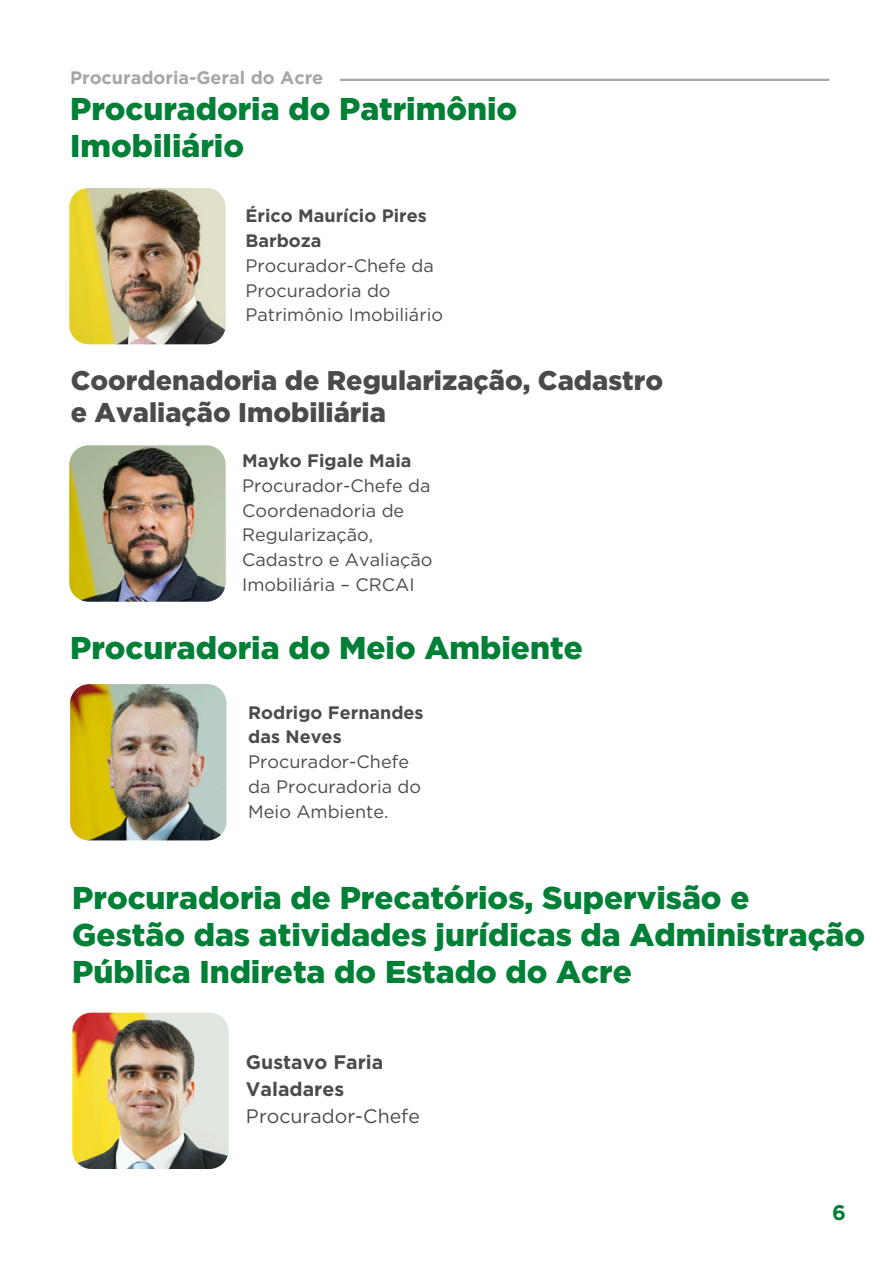
<style>
.page{position:relative;width:894px;height:1264px;background:#fff}
.page>*{position:absolute;margin:0;border:0;box-sizing:border-box;transform-origin:0 0}
.t1{font:900 31.5px/37.2px "Gotham";color:#008036}
.t2{font:900 27px/31.5px "Gotham";color:#4b4b4b}
.t3{font:700 21px "Gotham";color:#008036}
.t4{font:700 19.5px/27px "Gotham";color:#4b4b4b}
.t5{font:18px/24.8px "Gotham";color:#4b4b4b}
.t6{font:700 18px "Gotham";color:#a6a6a6}
.s1{font-weight:700}
.s2{font-weight:400}
</style>
<div class="page">
<img style="left:69px;top:188px;width:157px;height:156px">
<img style="left:69px;top:445px;width:157px;height:156px">
<hr style="left:341px;top:79px;width:487px;height:2px;background:#a6a6a6">
<img style="left:70px;top:684px;width:156px;height:156px">
<img style="left:72px;top:1012px;width:157px;height:156px">
<h2 class="t6" style="left:70px;top:67px;width:254px">Procuradoria-Geral do Acre</h2>
<h2 class="t1" style="left:70px;top:90px;width:448px">Procuradoria do Patrimônio<br>Imobiliário</h2>
<h1 class="t5" style="left:245px;top:203px;width:199px"><span class="s1">Érico Maurício Pires<br>Barboza<br></span>Procurador-Chefe da<br>Procuradoria do<br>Patrimônio Imobiliário</h1>
<p class="t2" style="left:71px;top:365px;width:594px">Coordenadoria de Regularização, Cadastro e Avaliação Imobiliária</p>
<p class="t5" style="left:242px;top:448px;width:192px"><span class="s1">Mayko Figale Maia<br></span>Procurador-Chefe da<br>Coordenadoria de<br>Regularização,<br>Cadastro e Avaliação<br>Imobiliária – CRCAI</p>
<p class="t1" style="left:70px;top:629px;width:514px">Procuradoria do Meio Ambiente</p>
<p class="t5" style="left:248px;top:699px;width:177px"><span class="s1">Rodrigo Fernandes das Neves<br></span>Procurador-Chefe da Procuradoria do<br>Meio Ambiente.</p>
<p class="t1" style="left:72px;top:878px;width:794px">Procuradoria de Precatórios, Supervisão e<br>Gestão das atividades jurídicas da Administração<br>Pública Indireta do Estado do Acre</p>
<h1 class="t4" style="left:246px;top:1048px;width:175px">Gustavo Faria<br>Valadares<br><span class="s2">Procurador-Chefe</span></h1>
<p class="t3" style="left:832px;top:1199px;width:15px">6</p>
</div>
